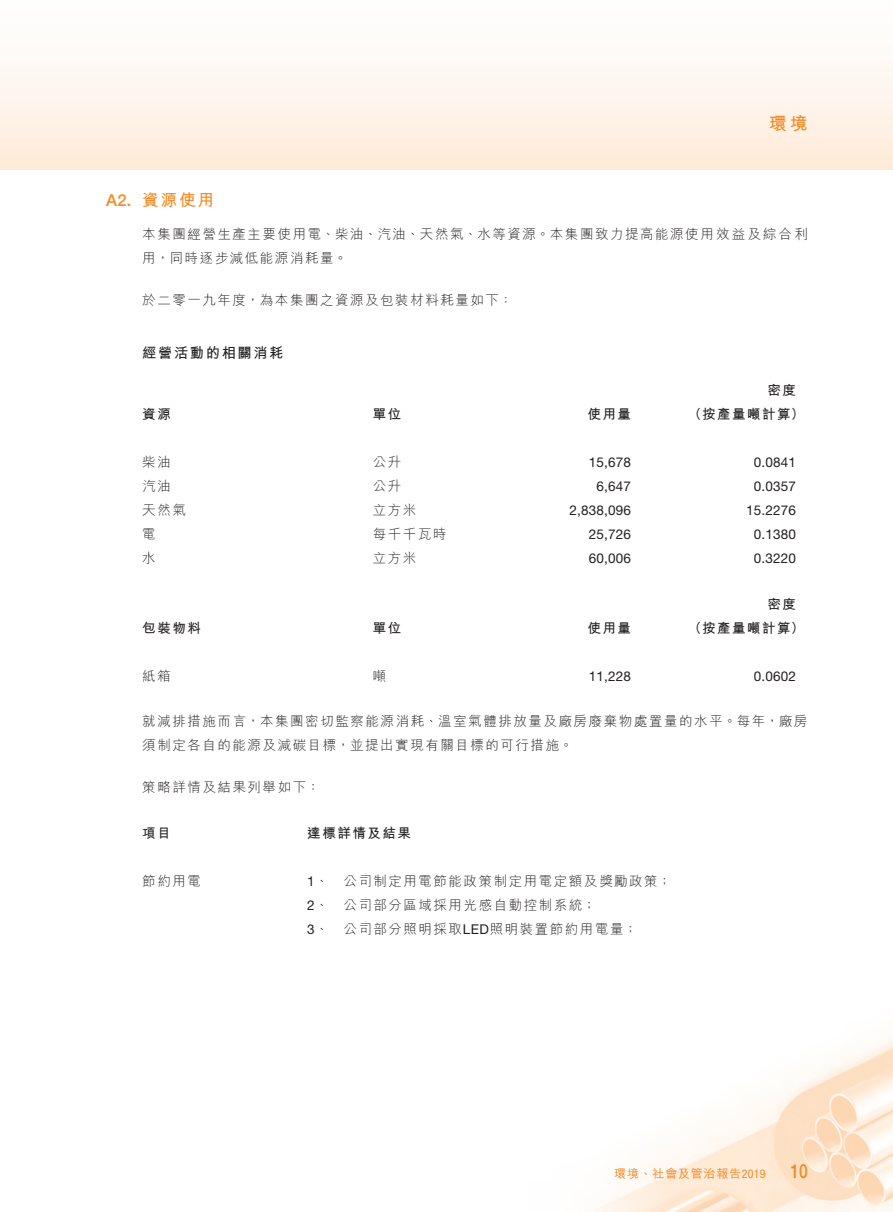
<style>
.page{position:relative;width:893px;height:1212px;background:#fff}
.page>*{position:absolute;margin:0;border:0;box-sizing:border-box;transform-origin:0 0}
.t1{font:500 19.5px "Helvetica Neue LT Std";color:#f68924;scale:.8 1}
.t2{font:700 18px "M Hei HK";color:#f68924}
._03_H1{font:700 16.5px "M Hei HK";color:#f68924}
._03_H1-2{font:500 16.5px "Helvetica Neue LT Std";color:#f68924}
._04___H2{font:700 14.25px "M Hei HK";letter-spacing:.115em;color:#231f20}
._12___P2{font:300 13.5px/24px "M Hei HK";letter-spacing:.115em;color:#231f20}
._12___P2-2{font:13.5px "Helvetica Neue LT Std";letter-spacing:.015em;color:#231f20}
._07_IN0{font:300 13.5px "M Hei HK";letter-spacing:.115em;color:#231f20}
._15_Table_Stub{font:300 13.5px "M Hei HK";letter-spacing:.115em;color:#231f20}
._12___P2-3{font:700 13.5px/24px "M Hei HK";letter-spacing:.115em;color:#231f20}
._15_Table_Stub-2{font:700 13.5px "M Hei HK";letter-spacing:.115em;color:#231f20}
._11_P0{font:700 13.5px "M Hei HK";letter-spacing:.115em;color:#231f20}
.t3{font:500 12px "M Hei HK";letter-spacing:.065em;color:#f68924}
.s1{font-family:"Helvetica Neue LT Std";font-weight:400}
.s2{font-family:"Helvetica Neue LT Std";font-weight:400;font-stretch:condensed}
</style>
<div class="page">
<img style="left:592px;top:1039px;width:301px;height:173px">
<div style="left:0;top:0;width:893px;height:170px;background:linear-gradient(to bottom,#feffff,#feecda)"></div>
<h2 class="t2" style="left:769px;top:110px;width:40px">環境</h2>
<p class="_03_H1-2" style="left:106px;top:190px;width:27px">A2.</p>
<p class="_03_H1" style="left:142px;top:188px;width:73px">資源使用</p>
<p class="_12___P2" style="left:142px;top:221px;width:667px">本集團經營生產主要使用電、柴油、汽油、天然氣、水等資源。本集團致力提高能源使用效益及綜合利用，同時逐步減低能源消耗量。</p>
<p class="_12___P2" style="left:142px;top:287px;width:372px">於二零一九年度，為本集團之資源及包裝材料耗量如下：</p>
<p class="_04___H2" style="left:142px;top:342px;width:143px">經營活動的相關消耗</p>
<p class="_15_Table_Stub-2" style="left:142px;top:404px;width:30px">資源</p>
<p class="_15_Table_Stub" style="left:142px;top:455px;width:30px">柴油</p>
<p class="_15_Table_Stub-2" style="left:373px;top:404px;width:30px">單位</p>
<p class="_15_Table_Stub" style="left:373px;top:455px;width:30px">公升</p>
<p class="_12___P2-3" style="left:587px;top:401px;width:45px">使用量</p>
<p class="_12___P2-2" style="left:589px;top:454px;width:44px">15,678</p>
<p class="_12___P2-3" style="left:688px;top:377px;width:118px;text-indent:79px">密度（按產量噸計算(</p>
<p class="_12___P2-2" style="left:754px;top:454px;width:44px">0.0841</p>
<p class="_15_Table_Stub" style="left:142px;top:479px;width:30px">汽油</p>
<p class="_15_Table_Stub" style="left:373px;top:479px;width:30px">公升</p>
<p class="_12___P2-2" style="left:596px;top:478px;width:36px">6,647</p>
<p class="_12___P2-2" style="left:754px;top:478px;width:44px">0.0357</p>
<p class="_15_Table_Stub" style="left:142px;top:503px;width:45px">天然氣</p>
<p class="_15_Table_Stub" style="left:373px;top:503px;width:45px">立方米</p>
<p class="_12___P2-2" style="left:569px;top:502px;width:63px">2,838,096</p>
<p class="_12___P2-2" style="left:746px;top:502px;width:51px">15.2276</p>
<p class="_15_Table_Stub" style="left:142px;top:527px;width:15px">電</p>
<p class="_15_Table_Stub" style="left:373px;top:527px;width:75px">每千千瓦時</p>
<p class="_12___P2-2" style="left:589px;top:526px;width:44px">25,726</p>
<p class="_12___P2-2" style="left:754px;top:526px;width:44px">0.1380</p>
<p class="_15_Table_Stub" style="left:142px;top:551px;width:15px">水</p>
<p class="_15_Table_Stub" style="left:373px;top:551px;width:45px">立方米</p>
<p class="_12___P2-2" style="left:589px;top:550px;width:44px">60,006</p>
<p class="_12___P2-2" style="left:754px;top:550px;width:44px">0.3220</p>
<p class="_12___P2-3" style="left:688px;top:591px;width:118px;text-indent:79px">密度（按產量噸計算(</p>
<p class="_12___P2-2" style="left:754px;top:668px;width:44px">0.0602</p>
<p class="_15_Table_Stub-2" style="left:142px;top:618px;width:60px">包裝物料</p>
<p class="_12___P2-3" style="left:587px;top:615px;width:45px">使用量</p>
<p class="_15_Table_Stub-2" style="left:373px;top:618px;width:30px">單位</p>
<p class="_15_Table_Stub" style="left:142px;top:669px;width:30px">紙箱</p>
<p class="_12___P2" style="left:142px;top:708px;width:667px">就減排措施而言，本集團密切監察能源消耗、溫室氣體排放量及廠房廢棄物處置量的水平。每年，廠房須制定各自的能源及減碳目標，並提出實現有關目標的可行措施。</p>
<p class="_12___P2" style="left:142px;top:774px;width:179px">策略詳情及結果列舉如下：</p>
<p class="_11_P0" style="left:307px;top:823px;width:105px">達標詳情及結果</p>
<p class="_15_Table_Stub" style="left:373px;top:669px;width:15px">噸</p>
<p class="_12___P2-2" style="left:589px;top:668px;width:44px">11,228</p>
<p class="_15_Table_Stub-2" style="left:142px;top:823px;width:30px">項目</p>
<p class="_15_Table_Stub" style="left:142px;top:874px;width:60px">節約用電</p>
<p class="_07_IN0" style="left:307px;top:874px;width:23px">、<span class="s1">1</span></p>
<p class="_07_IN0" style="left:343px;top:874px;width:329px">公司制定用電節能政策制定用電定額及獎勵政策;</p>
<p class="_07_IN0" style="left:307px;top:898px;width:23px">、<span class="s1">2</span></p>
<p class="_07_IN0" style="left:343px;top:898px;width:254px">公司部分區域採用光感自動控制系統;</p>
<p class="_07_IN0" style="left:307px;top:922px;width:23px">、<span class="s1">3</span></p>
<p class="_07_IN0" style="left:343px;top:922px;width:295px">公司部分照明採取<span class="s1">LED</span>照明裝置節約用電量;</p>
<p class="t3" style="left:614px;top:1165px;width:153px">環境、社會及管治報告<span class="s2">2019</span></p>
<h1 class="t1" style="left:790px;top:1159px;width:23px">10</h1>
</div>
